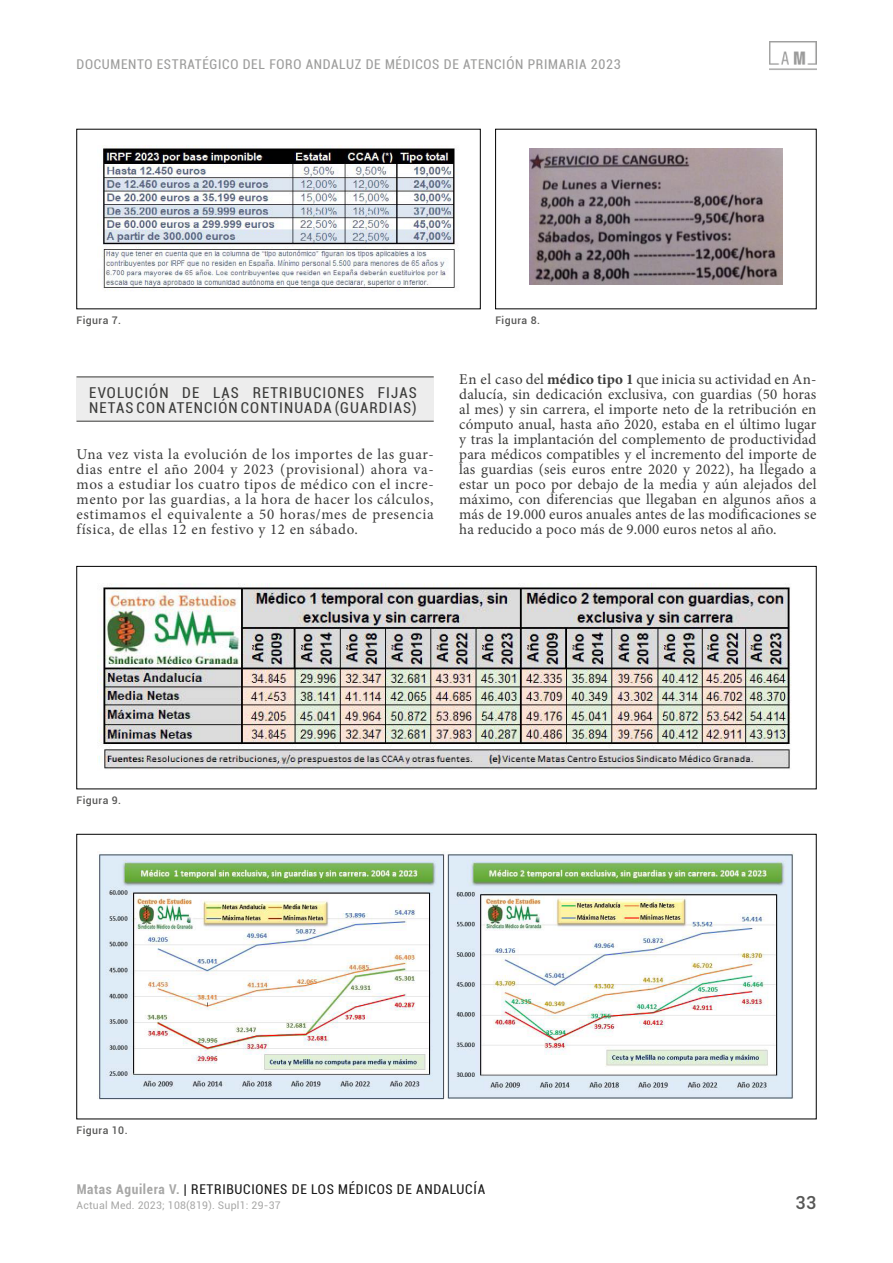
<style>
.page{position:relative;width:893px;height:1263px;background:#fff}
.page>*{position:absolute;margin:0;border:0;box-sizing:border-box;transform-origin:0 0}
.t1{font:500 18px "Roboto";color:#575756}
.AM{font:15px/15px "Minion Pro";letter-spacing:.025em;color:#3c3c3b;text-align:justify}
.Apartados{font:condensed 15px/15px "Roboto";letter-spacing:.075em;color:#3c3c3b}
.t2{font:condensed 13.5px "Roboto";letter-spacing:.05em;color:#9d9d9c}
.t3{font:condensed 13.5px "Roboto";letter-spacing:.05em;color:#000}
.t4{font:10.5px "Roboto";letter-spacing:.02em;color:#9d9d9c}
.Pie-Foto-Tabla{font:500 10.5px "Roboto";letter-spacing:.04em;color:#575756}
.s1{font-weight:700}
.s2{font-weight:700;color:#9d9d9c}
</style>
<div class="page">
<img style="left:770px;top:41px;width:46px;height:29px">
<div style="left:77px;top:376px;width:357px;height:46px;background:#ededed"></div>
<hr style="left:77px;top:377px;width:357px;height:1px;background:#3c3c3b">
<hr style="left:77px;top:421px;width:357px;height:1px;background:#3c3c3b">
<img style="left:102px;top:145px;width:356px;height:146px">
<img style="left:529px;top:149px;width:253px;height:136px">
<img style="left:97px;top:583px;width:694px;height:187px">
<div style="left:77px;top:566px;width:739px;height:223px;border:1px solid #000"></div>
<img style="left:97px;top:851px;width:697px;height:249px">
<p class="t2" style="left:77px;top:55px;width:546px">DOCUMENTO ESTRATÉGICO DEL FORO ANDALUZ DE MÉDICOS DE ATENCIÓN PRIMARIA 2023</p>
<p class="Pie-Foto-Tabla" style="left:77px;top:313px;width:46px">Figura 7.</p>
<p class="Pie-Foto-Tabla" style="left:495px;top:313px;width:46px">Figura 8.</p>
<p class="Apartados" style="left:89px;top:384px;width:329px">EVOLUCIÓN DE LAS RETRIBUCIONES FIJAS<br>NETAS CON ATENCIÓN CONTINUADA (GUARDIAS)</p>
<p class="AM" style="left:77px;top:447px;width:359px">Una vez vista la evolución de los importes de las guar&shy;dias entre el año 2004 y 2023 (provisional) ahora va&shy;mos a estudiar los cuatro tipos de médico con el incre&shy;mento por las guardias, a la hora de hacer los cálculos, estimamos el equivalente a 50 horas/mes de presencia física, de ellas 12 en festivo y 12 en sábado.</p>
<p class="AM" style="left:459px;top:372px;width:359px">En el caso del <span class="s1">médico tipo 1</span> que inicia su actividad en An&shy;dalucía, sin dedicación exclusiva, con guardias (50 horas al mes) y sin carrera, el importe neto de la retribución en cómputo anual, hasta año 2020, estaba en el último lugar y tras la implantación del complemento de productividad para médicos compatibles y el incremento del importe de las guardias (seis euros entre 2020 y 2022), ha llegado a estar un poco por debajo de la media y aún alejados del máximo, con diferencias que llegaban en algunos años a más de 19.000 euros anuales antes de las modificaciones se ha reducido a poco más de 9.000 euros netos al año.</p>
<p class="Pie-Foto-Tabla" style="left:77px;top:793px;width:46px">Figura 9.</p>
<p class="Pie-Foto-Tabla" style="left:77px;top:1123px;width:53px">Figura 10.</p>
<p class="t3" style="left:77px;top:1180px;width:410px"><span class="s2">Matas Aguilera V.</span> | RETRIBUCIONES DE LOS MÉDICOS DE ANDALUCÍA</p>
<p class="t4" style="left:77px;top:1198px;width:206px">Actual Med. 2023; 108(819). Supl1: 29-37</p>
<p class="t1" style="left:795px;top:1190px;width:22px">33</p>
</div>
